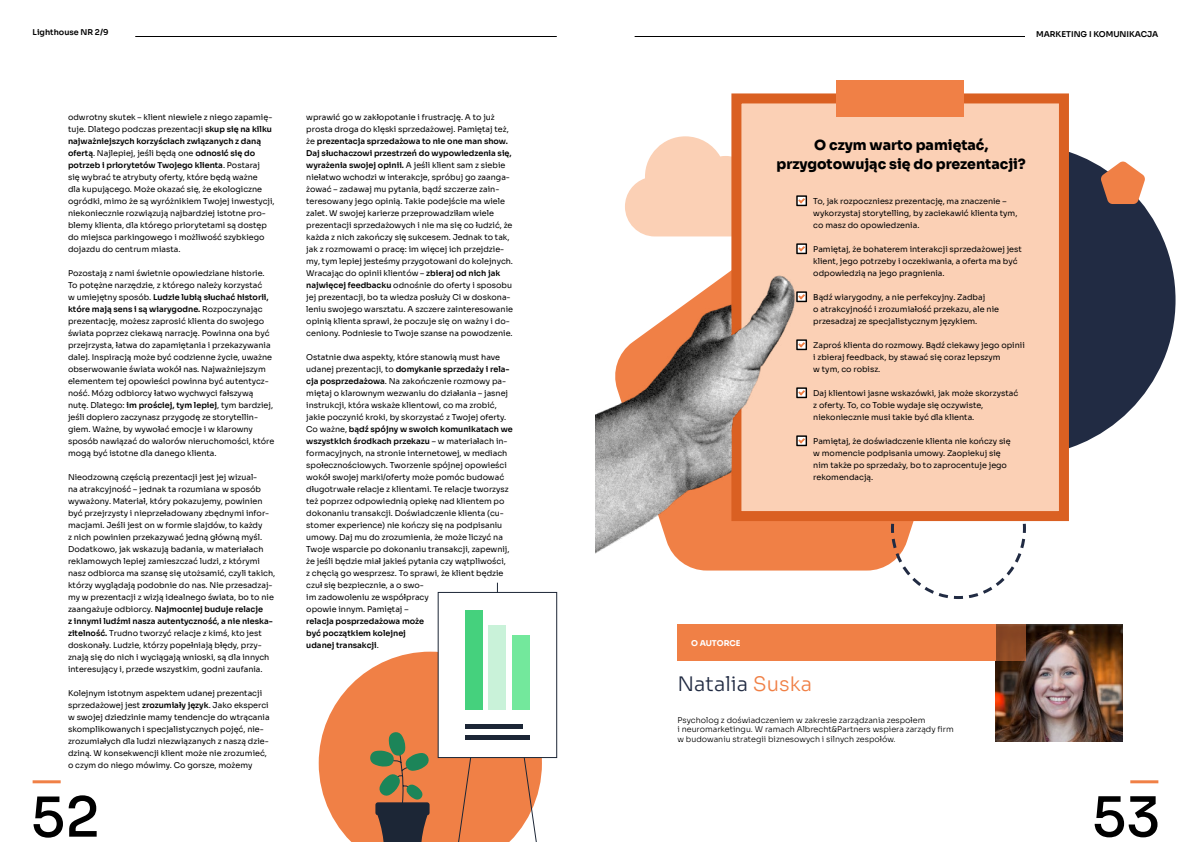
<style>
.page{position:relative;width:1191px;height:842px;background:#fff}
.page>*{position:absolute;margin:0;border:0;box-sizing:border-box;transform-origin:0 0}
.t1{font:500 55px "Sora";color:#000}
.t2{font:300 20px "Sora";color:#212b43}
.t3{font:800 14px/18.8px "Sora";color:#000;text-align:center}
.t4{font:8px/12px "Sora";color:#000}
.t5{font:300 8px/9.6px "Sora";color:#000}
.t6{font:600 8px/12px "Sora";color:#000}
.t7{font:700 8px "Sora";letter-spacing:-.005em;color:#fff}
.s1{font-weight:600}
.s2{font-weight:400}
.s3{color:#f08046}
</style>
<div class="page">
<hr style="left:135px;top:36px;width:422px;height:1px;background:#000">
<hr style="left:634px;top:36px;width:489px;height:1px;background:#000">
<div style="left:843px;top:521px;width:46px;height:49px;background:#f08046"></div>
<svg style="left:625px;top:136px;width:106px;height:100px"></svg>
<div style="left:863px;top:144px;width:312px;height:312px;background:#212b43;border-radius:50%"></div>
<svg style="left:889px;top:521px;width:138px;height:78px"></svg>
<div style="left:731px;top:93px;width:338px;height:428px;background:#fbd0b5;border:10px solid #da6022"></div>
<div style="left:836px;top:80px;width:128px;height:36px;background:#f08046"></div>
<img style="left:995px;top:624px;width:128px;height:118px">
<div style="left:677px;top:624px;width:318px;height:36px;background:#f08046"></div>
<div style="left:995px;top:624px;width:31px;height:36px;background:#894724"></div>
<svg style="left:796px;top:195px;width:11px;height:11px"></svg>
<svg style="left:797px;top:197px;width:8px;height:8px"></svg>
<svg style="left:798px;top:198px;width:7px;height:5px"></svg>
<svg style="left:796px;top:243px;width:11px;height:11px"></svg>
<svg style="left:797px;top:245px;width:8px;height:8px"></svg>
<svg style="left:798px;top:246px;width:7px;height:5px"></svg>
<svg style="left:319px;top:671px;width:223px;height:171px;fill:#f08046"></svg>
<div style="left:438px;top:592px;width:119px;height:166px;background:#fff;border:1px solid #1c2636"></div>
<svg style="left:368px;top:582px;width:170px;height:260px"></svg>
<div style="left:1025px;top:29px;width:133px;height:11px;background:#fff"></div>
<img style="left:595px;top:270px;width:248px;height:301px">
<svg style="left:1100px;top:161px;width:45px;height:43px"></svg>
<hr style="left:1130px;top:780px;width:28px;height:3px;background:#f08046">
<hr style="left:33px;top:780px;width:28px;height:3px;background:#f08046">
<p class="t6" style="left:33px;top:26px;width:77px">Lighthouse NR 2/9</p>
<p class="t4" style="left:68px;top:110px;width:208px">odwrotny skutek – klient niewiele z niego zapamię&shy;tuje. Dlatego podczas prezentacji <span class="s1">skup się na kilku najważniejszych korzyściach związanych z daną ofertą</span>. Najlepiej, jeśli będą one <span class="s1">odnosić się do potrzeb i priorytetów Twojego klienta</span>. Postaraj<br>się wybrać te atrybuty oferty, które będą ważne<br>dla kupującego. Może okazać się, że ekologiczne ogródki, mimo że są wyróżnikiem Twojej inwestycji, niekoniecznie rozwiązują najbardziej istotne pro&shy;blemy klienta, dla którego priorytetami są dostęp do miejsca parkingowego i możliwość szybkiego dojazdu do centrum miasta.</p>
<p class="t4" style="left:68px;top:266px;width:208px">Pozostają z nami świetnie opowiedziane historie.<br>To potężne narzędzie, z którego należy korzystać<br>w umiejętny sposób. <span class="s1">Ludzie lubią słuchać historii, które mają sens i są wiarygodne.</span> Rozpoczynając prezentację, możesz zaprosić klienta do swojego świata poprzez ciekawą narrację. Powinna ona być przejrzysta, łatwa do zapamiętania i przekazywania dalej. Inspiracją może być codzienne życie, uważne obserwowanie świata wokół nas. Najważniejszym elementem tej opowieści powinna być autentycz&shy;ność. Mózg odbiorcy łatwo wychwyci fałszywą nutę. Dlatego: <span class="s1">im prościej, tym lepiej</span>, tym bardziej, jeśli dopiero zaczynasz przygodę ze storytellin&shy;giem. Ważne, by wywołać emocje i w klarowny sposób nawiązać do walorów nieruchomości, które mogą być istotne dla danego klienta.</p>
<p class="t4" style="left:68px;top:470px;width:209px">Nieodzowną częścią prezentacji jest jej wizual-<br>na atrakcyjność – jednak ta rozumiana w sposób wyważony. Materiał, który pokazujemy, powinien być przejrzysty i nieprzeładowany zbędnymi infor&shy;macjami. Jeśli jest on w formie slajdów, to każdy<br>z nich powinien przekazywać jedną główną myśl.<br>Dodatkowo, jak wskazują badania, w materiałach reklamowych lepiej zamieszczać ludzi, z którymi nasz odbiorca ma szansę się utożsamić, czyli takich, którzy wyglądają podobnie do nas. Nie przesadzaj&shy;my w prezentacji z wizją idealnego świata, bo to nie zaangażuje odbiorcy. <span class="s1">Najmocniej buduje relacje<br>z innymi ludźmi nasza autentyczność, a nie nieska&shy;zitelność.</span> Trudno tworzyć relacje z kimś, kto jest doskonały. Ludzie, którzy popełniają błędy, przy&shy;znają się do nich i wyciągają wnioski, są dla innych interesujący i, przede wszystkim, godni zaufania.</p>
<p class="t4" style="left:68px;top:686px;width:203px">Kolejnym istotnym aspektem udanej prezentacji sprzedażowej jest <span class="s1">zrozumiały język</span>. Jako eksperci w swojej dziedzinie mamy tendencje do wtrącania skomplikowanych i specjalistycznych pojęć, nie&shy;zrozumiałych dla ludzi niezwiązanych z naszą dzie&shy;dziną. W konsekwencji klient może nie zrozumieć, o czym do niego mówimy. Co gorsze, możemy</p>
<p class="t4" style="left:306px;top:110px;width:208px">wprawić go w zakłopotanie i frustrację. A to już prosta droga do klęski sprzedażowej. Pamiętaj też, że <span class="s1">prezentacja sprzedażowa to nie one man show.<br>Daj słuchaczowi przestrzeń do wypowiedzenia się, wyrażenia swojej opinii.</span> A jeśli klient sam z siebie niełatwo wchodzi w interakcje, spróbuj go zaanga&shy;żować – zadawaj mu pytania, bądź szczerze zain&shy;teresowany jego opinią. Takie podejście ma wiele zalet. W swojej karierze przeprowadziłam wiele prezentacji sprzedażowych i nie ma się co łudzić, że każda z nich zakończy się sukcesem. Jednak to tak, jak z rozmowami o pracę: im więcej ich przejdzie&shy;my, tym lepiej jesteśmy przygotowani do kolejnych.<br>Wracając do opinii klientów – <span class="s1">zbieraj od nich jak najwięcej feedbacku</span> odnośnie do oferty i sposobu jej prezentacji, bo ta wiedza posłuży Ci w doskona&shy;leniu swojego warsztatu. A szczere zainteresowanie opinią klienta sprawi, że poczuje się on ważny i do&shy;ceniony. Podniesie to Twoje szanse na powodzenie.</p>
<p class="t4" style="left:306px;top:350px;width:208px">Ostatnie dwa aspekty, które stanowią must have udanej prezentacji, to <span class="s1">domykanie sprzedaży i rela&shy;cja posprzedażowa</span>. Na zakończenie rozmowy pa&shy;miętaj o klarownym wezwaniu do działania – jasnej instrukcji, która wskaże klientowi, co ma zrobić, jakie poczynić kroki, by skorzystać z Twojej oferty.<br>Co ważne, <span class="s1">bądź spójny w swoich komunikatach we wszystkich środkach przekazu</span> – w materiałach in&shy;formacyjnych, na stronie internetowej, w mediach społecznościowych. Tworzenie spójnej opowieści wokół swojej marki/oferty może pomóc budować długotrwałe relacje z klientami. Te relacje tworzysz też poprzez odpowiednią opiekę nad klientem po dokonaniu transakcji. Doświadczenie klienta (cu&shy;stomer experience) nie kończy się na podpisaniu umowy. Daj mu do zrozumienia, że może liczyć na Twoje wsparcie po dokonaniu transakcji, zapewnij, że jeśli będzie miał jakieś pytania czy wątpliwości,<br>z chęcią go wesprzesz. To sprawi, że klient będzie czuł się bezpiecznie, a o swo-<br>im zadowoleniu ze współpracy<br>opowie innym. Pamiętaj –</p>
<p class="t6" style="left:306px;top:614px;width:119px">relacja posprzedażowa może być początkiem kolejnej udanej transakcji<span class="s2">.</span></p>
<p class="t6" style="left:1036px;top:28px;width:124px">MARKETING I KOMUNIKACJA</p>
<h3 class="t3" style="left:776px;top:134px;width:251px">O czym warto pamiętać, przygotowując się do prezentacji?</h3>
<p class="t4" style="left:813px;top:194px;width:206px">To, jak rozpoczniesz prezentację, ma znaczenie – wykorzystaj storytelling, by zaciekawić klienta tym, co masz do opowiedzenia.</p>
<p class="t4" style="left:813px;top:242px;width:210px">Pamiętaj, że bohaterem interakcji sprzedażowej jest klient, jego potrzeby i oczekiwania, a oferta ma być odpowiedzią na jego pragnienia.</p>
<p class="t4" style="left:813px;top:290px;width:187px">Bądź wiarygodny, a nie perfekcyjny. Zadbaj<br>o atrakcyjność i zrozumiałość przekazu, ale nie przesadzaj ze specjalistycznym językiem.</p>
<p class="t4" style="left:813px;top:338px;width:213px">Zaproś klienta do rozmowy. Bądź ciekawy jego opinii i zbieraj feedback, by stawać się coraz lepszym<br>w tym, co robisz.</p>
<p class="t4" style="left:813px;top:386px;width:206px">Daj klientowi jasne wskazówki, jak może skorzystać z oferty. To, co Tobie wydaje się oczywiste, niekoniecznie musi takie być dla klienta.</p>
<p class="t4" style="left:813px;top:434px;width:199px">Pamiętaj, że doświadczenie klienta nie kończy się w momencie podpisania umowy. Zaopiekuj się nim także po sprzedaży, bo to zaprocentuje jego rekomendacją.</p>
<p class="t7" style="left:691px;top:636px;width:51px">O AUTORCE</p>
<h2 class="t2" style="left:677px;top:668px;width:136px">Natalia <span class="s3">Suska</span></h2>
<p class="t5" style="left:677px;top:714px;width:278px">Psycholog z doświadczeniem w zakresie zarządzania zespołem<br>i neuromarketingu. W ramach Albrecht&amp;Partners wspiera zarządy firm w budowaniu strategii biznesowych i silnych zespołów.</p>
<h1 class="t1" style="left:31px;top:772px;width:70px">52</h1>
<h1 class="t1" style="left:1091px;top:771px;width:70px">53</h1>
</div>
